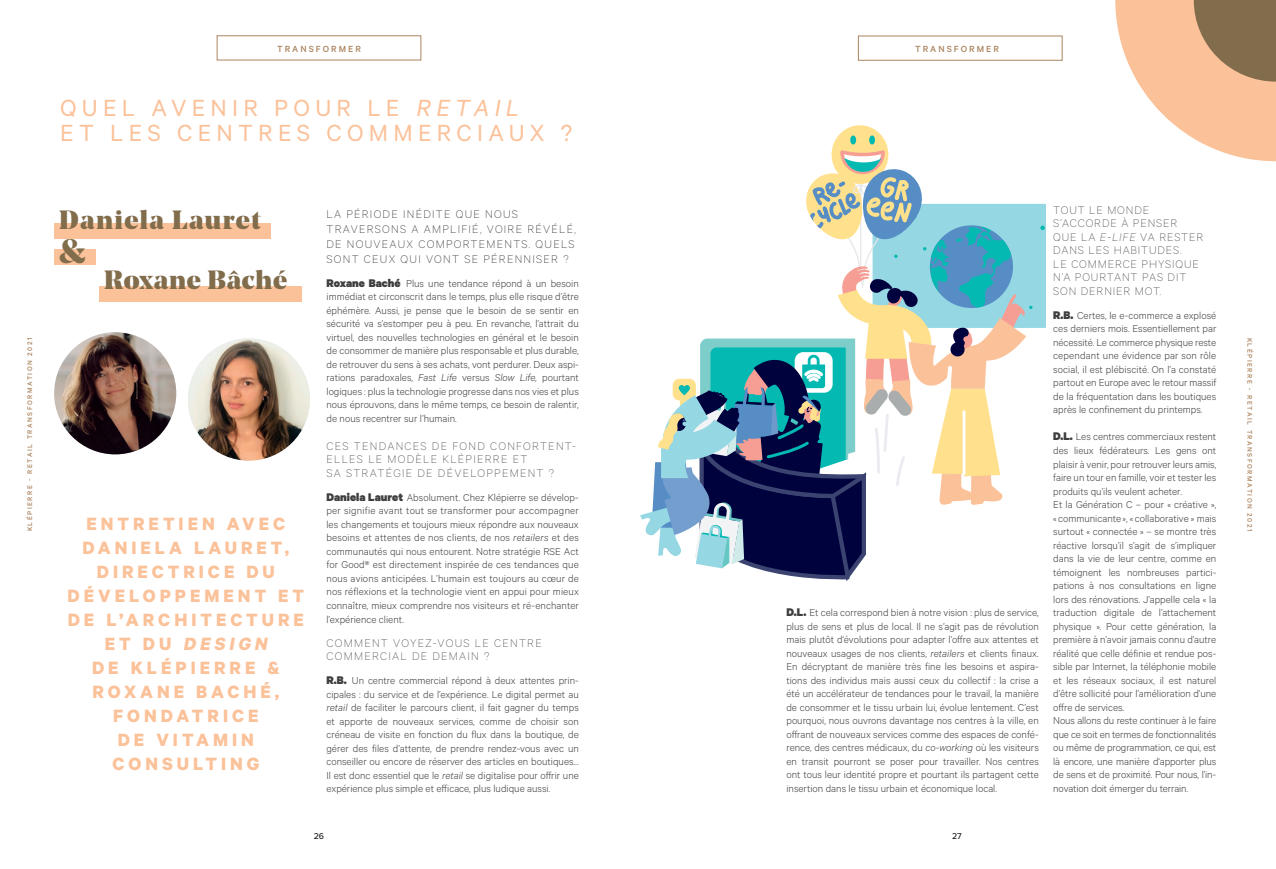
<style>
.page{position:relative;width:1276px;height:869px;background:#fff}
.page>*{position:absolute;margin:0;border:0;box-sizing:border-box;transform-origin:0 0}
.t1{font:900 33.75px "Noe Display";color:#816c4b}
.t2{font:26.25px/25px "Calibre";letter-spacing:.2em;color:#fbc199}
.t3{font:900 26.25px "Noe Display";letter-spacing:.05em;color:#816c4b}
.t4{font:900 26.25px "Noe Display";letter-spacing:.03em;color:#816c4b}
.t5{font:700 20px/24px "Calibre";letter-spacing:.2em;color:#fbc199;text-align:center}
.t6{font:100 12.5px/13.5px "Calibre";letter-spacing:.1em;color:#3e3e3f}
.t7{font:100 12.5px/15px "Calibre";letter-spacing:.1em;color:#231f20}
.t8{font:100 12.5px/13.5px "Calibre";letter-spacing:.07em;color:#3e3e3f}
.t9{font:300 11.25px/13.5px "Calibre";color:#3e3e3f;text-align:justify}
.t10{font:500 10px "Calibre";letter-spacing:.2em;color:#ac845f}
.t11{font:500 8.75px "Proxima Nova";color:#231f20}
.t12{font:500 7.5px "Calibre";letter-spacing:.2em;color:#ac845f}
.s1{font-style:italic}
.s2{font-weight:900;font-size:12.5px}
</style>
<div class="page">
<div style="left:858px;top:36px;width:204px;height:25px;border:1px solid #ac845f"></div>
<div style="left:217px;top:35px;width:204px;height:25px;border:1px solid #ac845f"></div>
<div style="left:54px;top:223px;width:216px;height:15px;background:#fbc199"></div>
<div style="left:54px;top:249px;width:42px;height:16px;background:#fbc199"></div>
<div style="left:100px;top:286px;width:202px;height:16px;background:#fbc199"></div>
<img style="left:188px;top:338px;width:122px;height:122px;border-radius:61px">
<img style="left:54px;top:332px;width:122px;height:122px;border-radius:61px">
<svg style="left:1115px;top:0;width:161px;height:161px"></svg>
<div style="left:831px;top:125px;width:57px;height:59px;background:#ffe18d;border-radius:50%"></div>
<div style="left:850px;top:135px;width:6px;height:9px;background:#03b9b2;border-radius:50%"></div>
<div style="left:869px;top:135px;width:6px;height:9px;background:#03b9b2;border-radius:50%"></div>
<svg style="left:640px;top:148px;width:405px;height:433px"></svg>
<p class="t10" style="left:277px;top:43px;width:85px">TRANSFORMER</p>
<p class="t10" style="left:915px;top:43px;width:85px">TRANSFORMER</p>
<h2 class="t2" style="left:60px;top:95px;width:513px">QUEL AVENIR POUR LE <span class="s1">RETAIL<br></span>ET LES CENTRES COMMERCIAUX ?</h2>
<p class="t8" style="left:1053px;top:202px;width:152px">TOUT LE MONDE<br>S’ACCORDE À PENSER<br>QUE LA <span class="s1">E-LIFE</span> VA RESTER<br>DANS LES HABITUDES.<br>LE COMMERCE PHYSIQUE<br>N’A POURTANT PAS DIT<br>SON DERNIER MOT.</p>
<p class="t9" style="left:1053px;top:308px;width:165px"><span class="s2">R.B.</span> Certes, le e-commerce a explosé ces derniers mois. Essentiellement par nécessité. Le commerce physique reste cependant une évidence par son rôle social, il est plébiscité. On l’a constaté partout en Europe avec le retour massif de la fréquentation dans les boutiques après le confinement du printemps.</p>
<p class="t9" style="left:1053px;top:429px;width:165px;text-align:left"><span class="s2">D.L.</span> Les centres commerciaux restent des lieux fédérateurs. Les gens ont plaisir à venir, pour retrouver leurs amis, faire un tour en famille, voir et tester les produits qu’ils veulent acheter.<br>Et la Génération C – pour « créative », « communicante », « collaborative » mais surtout « connectée » – se montre très réactive lorsqu’il s’agit de s’impliquer dans la vie de leur centre, comme en témoignent les nombreuses partici&shy;pations à nos consultations en ligne lors des rénovations. J’appelle cela « la traduction digitale de l’attachement physique ». Pour cette génération, la première à n’avoir jamais connu d’autre réalité que celle définie et rendue pos&shy;sible par Internet, la téléphonie mobile et les réseaux sociaux, il est naturel d’être sollicité pour l’amélioration d’une offre de services.<br>Nous allons du reste continuer à le faire que ce soit en termes de fonctionnalités ou même de programmation, ce qui, est là encore, une manière d‘apporter plus de sens et de proximité. Pour nous, l’in&shy;novation doit émerger du terrain.</p>
<p class="t7" style="left:326px;top:205px;width:251px">LA PÉRIODE INÉDITE QUE NOUS TRAVERSONS A AMPLIFIÉ, VOIRE RÉVÉLÉ, DE NOUVEAUX COMPORTEMENTS. QUELS SONT CEUX QUI VONT SE PÉRENNISER ?</p>
<p class="t9" style="left:326px;top:276px;width:254px"><span class="s2">Roxane Baché</span> Plus une tendance répond à un besoin immédiat et circonscrit dans le temps, plus elle risque d’être éphémère. Aussi, je pense que le besoin de se sentir en sécurité va s’estomper peu à peu. En revanche, l’attrait du virtuel, des nouvelles technologies en général et le besoin de consommer de manière plus responsable et plus durable, de retrouver du sens à ses achats, vont perdurer. Deux aspi&shy;rations paradoxales, <span class="s1">Fast Life</span> versus <span class="s1">Slow Life,</span> pourtant logiques : plus la technologie progresse dans nos vies et plus nous éprouvons, dans le même temps, ce besoin de ralentir, de nous recentrer sur l’humain.</p>
<p class="t6" style="left:326px;top:438px;width:251px">CES TENDANCES DE FOND CONFORTENT-<br>ELLES LE MODÈLE KLÉPIERRE ET<br>SA STRATÉGIE DE DÉVELOPPEMENT ?</p>
<p class="t9" style="left:326px;top:490px;width:254px"><span class="s2">Daniela Lauret</span> Absolument. Chez Klépierre se dévelop&shy;per signifie avant tout se transformer pour accompagner les changements et toujours mieux répondre aux nouveaux besoins et attentes de nos clients, de nos <span class="s1">retailers</span> et des communautés qui nous entourent. Notre stratégie RSE Act for Good® est directement inspirée de ces tendances que nous avions anticipées. L’humain est toujours au cœur de nos réflexions et la technologie vient en appui pour mieux connaître, mieux comprendre nos visiteurs et ré-enchanter l’expérience client.</p>
<p class="t6" style="left:326px;top:635px;width:217px">COMMENT VOYEZ-VOUS LE CENTRE<br>COMMERCIAL DE DEMAIN ?</p>
<p class="t9" style="left:326px;top:673px;width:254px"><span class="s2">R.B.</span> Un centre commercial répond à deux attentes prin&shy;cipales : du service et de l’expérience. Le digital permet au <span class="s1">retail</span> de faciliter le parcours client, il fait gagner du temps et apporte de nouveaux services, comme de choisir son créneau de visite en fonction du flux dans la boutique, de gérer des files d’attente, de prendre rendez-vous avec un conseiller ou encore de réserver des articles en boutiques… Il est donc essentiel que le <span class="s1">retail</span> se digitalise pour offrir une expérience plus simple et efficace, plus ludique aussi.</p>
<h2 class="t3" style="left:59px;top:203px;width:203px">Daniela Lauret</h2>
<h1 class="t1" style="left:59px;top:229px;width:28px">&amp;</h1>
<h2 class="t4" style="left:104px;top:263px;width:184px">Roxane Bâché</h2>
<p class="t12" style="left:25px;top:531px;width:195px;rotate:-90deg">KLÉPIERRE - RETAIL TRANSFORMATION 2021</p>
<p class="t12" style="left:1254px;top:337px;width:195px;rotate:90deg">KLÉPIERRE - RETAIL TRANSFORMATION 2021</p>
<h3 class="t5" style="left:68px;top:510px;width:238px">ENTRETIEN AVEC<br>DANIELA LAURET,<br>DIRECTRICE DU<br>DÉVELOPPEMENT ET<br>DE L’ARCHITECTURE<br>E T D U <span class="s1">DESIGN<br></span>DE KLÉPIERRE &amp;<br>ROXANE BACHÉ,<br>FONDATRICE<br>DE VITAMIN<br>CONSULTING</h3>
<p class="t9" style="left:786px;top:605px;width:254px"><span class="s2">D.L.</span> Et cela correspond bien à notre vision : plus de service, plus de sens et plus de local. Il ne s’agit pas de révolution mais plutôt d‘évolutions pour adapter l’offre aux attentes et nouveaux usages de nos clients, <span class="s1">retailers</span> et clients finaux.<br>En décryptant de manière très fine les besoins et aspira&shy;tions des individus mais aussi ceux du collectif : la crise a été un accélérateur de tendances pour le travail, la manière de consommer et le tissu urbain lui, évolue lentement. C’est pourquoi, nous ouvrons davantage nos centres à la ville, en offrant de nouveaux services comme des espaces de confé&shy;rence, des centres médicaux, du <span class="s1">co-working</span> où les visiteurs en transit pourront se poser pour travailler. Nos centres ont tous leur identité propre et pourtant ils partagent cette insertion dans le tissu urbain et économique local.</p>
<p class="t11" style="left:314px;top:829px;width:12px">26</p>
<p class="t11" style="left:952px;top:829px;width:11px">27</p>
</div>
